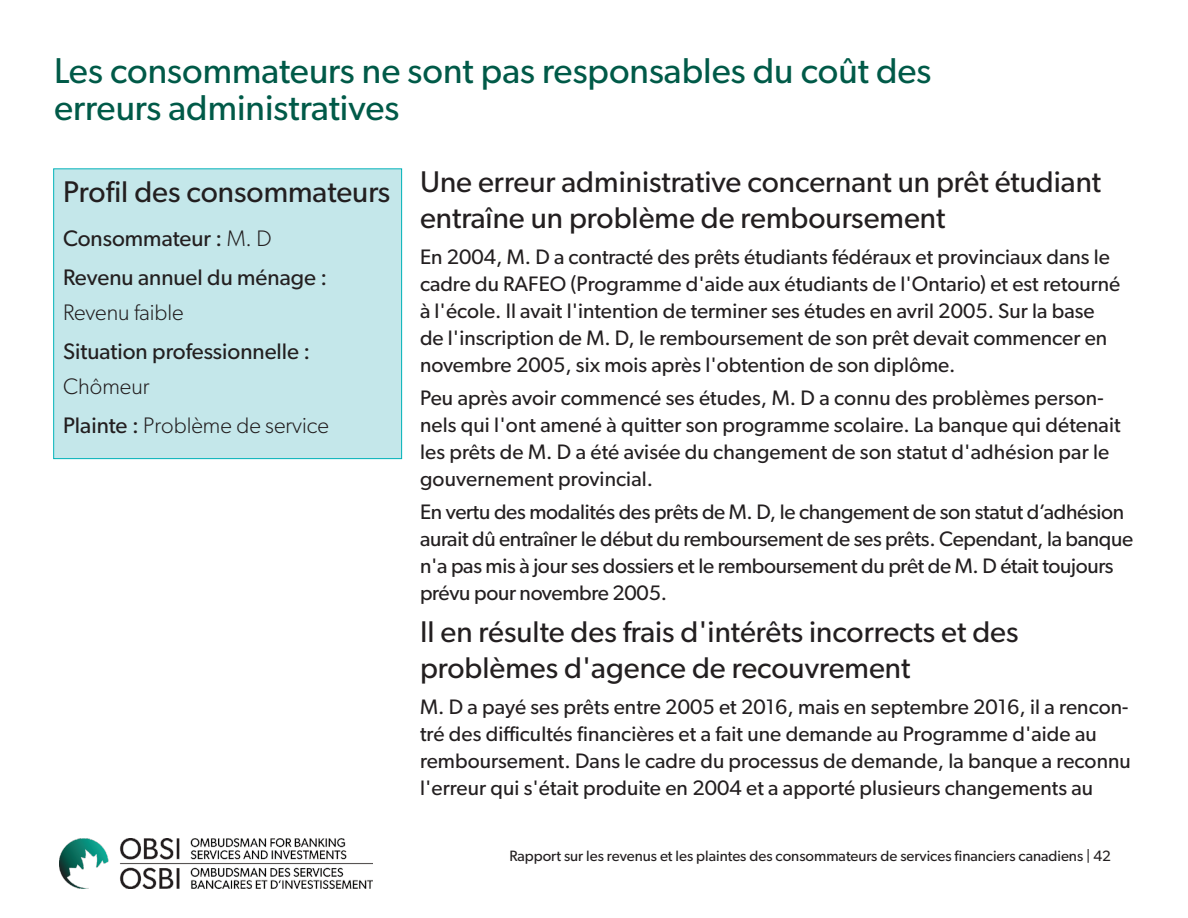
<style>
.page{position:relative;width:1188px;height:918px;background:#fff}
.page>*{position:absolute;margin:0;border:0;box-sizing:border-box;transform-origin:0 0}
.t1{font:36px/37.2px "Gibson";color:#005a48}
.t2{font:30px/36px "Gibson";color:#231f20}
.t3{font:22.5px/39.3px "Gibson";color:#231f20}
.t4{font:300 22.5px/39.3px "Gibson";color:#231f20}
.t5{font:21px/27px "Gibson";color:#231f20}
.t6{font:15px "Gibson";color:#231f20}
.s1{font-weight:300}
.s2{font-weight:400}
</style>
<div class="page">
<img style="left:60px;top:838px;width:313px;height:50px">
<div style="left:54px;top:169px;width:348px;height:290px;background:#c4e7ea"></div>
<div style="left:53px;top:168px;width:349px;height:291px;border:1px solid #00b2b9"></div>
<h1 class="t1" style="left:54px;top:51px;width:879px">Les consommateurs ne sont pas responsables du coût des erreurs administratives</h1>
<h2 class="t2" style="left:63px;top:173px;width:329px">Profil des consommateurs</h2>
<p class="t3" style="left:63px;top:218px;width:266px">Consommateur : <span class="s1">M. D<br></span>Revenu annuel du ménage :</p>
<p class="t4" style="left:63px;top:292px;width:122px">Revenu faible</p>
<p class="t3" style="left:63px;top:332px;width:249px">Situation professionnelle :</p>
<p class="t4" style="left:63px;top:367px;width:267px">Chômeur<br><span class="s2">Plainte :</span> Problème de service</p>
<h2 class="t2" style="left:420px;top:164px;width:683px">Une erreur administrative concernant un prêt étudiant entraîne un problème de remboursement</h2>
<p class="t5" style="left:420px;top:243px;width:702px">En 2004, M. D a contracté des prêts étudiants fédéraux et provinciaux dans le cadre du RAFEO (Programme d'aide aux étudiants de l'Ontario) et est retourné à l'école. Il avait l'intention de terminer ses études en avril 2005. Sur la base de l'inscription de M. D, le remboursement de son prêt devait commencer en novembre 2005, six mois après l'obtention de son diplôme.</p>
<p class="t5" style="left:420px;top:384px;width:702px">Peu après avoir commencé ses études, M. D a connu des problèmes person&shy;nels qui l'ont amené à quitter son programme scolaire. La banque qui détenait les prêts de M. D a été avisée du changement de son statut d'adhésion par le gouvernement provincial.</p>
<p class="t5" style="left:420px;top:498px;width:715px">En vertu des modalités des prêts de M. D, le changement de son statut d’adhésion aurait dû entraîner le début du remboursement de ses prêts. Cependant, la banque n'a pas mis à jour ses dossiers et le remboursement du prêt de M. D était toujours prévu pour novembre 2005.</p>
<h2 class="t2" style="left:420px;top:614px;width:600px">Il en résulte des frais d'intérêts incorrects et des problèmes d'agence de recouvrement</h2>
<p class="t5" style="left:420px;top:693px;width:712px">M. D a payé ses prêts entre 2005 et 2016, mais en septembre 2016, il a rencon&shy;tré des difficultés financières et a fait une demande au Programme d'aide au remboursement. Dans le cadre du processus de demande, la banque a reconnu l'erreur qui s'était produite en 2004 et a apporté plusieurs changements au</p>
<p class="t6" style="left:509px;top:847px;width:603px">Rapport sur les revenus et les plaintes des consommateurs de services financiers canadiens | 42</p>
</div>
